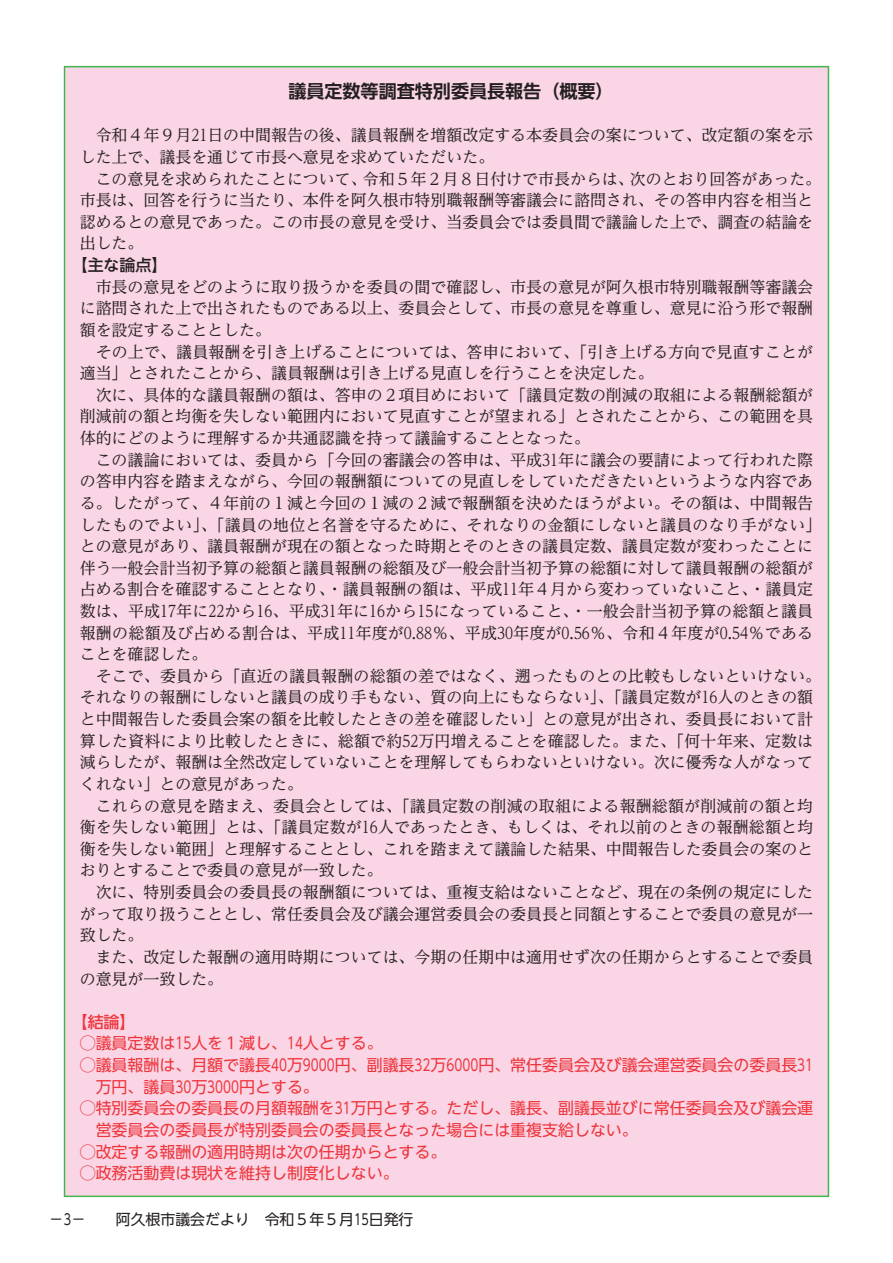
<style>
.page{position:relative;width:893px;height:1263px;background:#fff}
.page>*{position:absolute;margin:0;border:0;box-sizing:border-box;transform-origin:0 0}
.t1{font:700 18px "UD Shin Go Pro De";color:#231f20}
.t2{font:15.9px/21.6px "UD Reimin Pr 6 N";color:#231f20}
.t3{font:15.9px "UD Shin Go NT Pr 6 N";color:#ee353b}
.t4{font:500 15.9px "UD Shin Go NT Pr 6 N";color:#231f20}
.t5{font:500 15.9px "UD Shin Go NT Pr 6 N";color:#ee353b}
.t6{font:14.85px "UD Shin Go NT Pr 6 N";color:#231f20}
</style>
<div class="page">
<div style="left:65px;top:67px;width:763px;height:1129px;background:#fad5e5"></div>
<p class="t1" style="left:288px;top:76px;width:327px">議員定数等調査特別委員長報告（概要(</p>
<p class="t2" style="left:96px;top:124px;width:719px">令和４年９月21日の中間報告の後、議員報酬を増額改定する本委員会の案について、改定額の案を示</p>
<p class="t2" style="left:80px;top:146px;width:416px">した上で、議長を通じて市長へ意見を求めていただいた。</p>
<p class="t2" style="left:630px;top:167px;width:193px">次のとおり回答があった。</p>
<p class="t2" style="left:363px;top:167px;width:273px">令和５年２月８日付けで市長からは、</p>
<p class="t2" style="left:80px;top:167px;width:735px;text-indent:16px">この意見を求められたことについて、<br>市長は、回答を行うに当たり、本件を阿久根市特別職報酬等審議会に諮問され、その答申内容を相当と認めるとの意見であった。この市長の意見を受け、当委員会では委員間で議論した上で、調査の結論を出した。</p>
<p class="t4" style="left:72px;top:252px;width:97px">【主な論点【</p>
<p class="t2" style="left:80px;top:275px;width:735px;text-align:justify;text-indent:16px">市長の意見をどのように取り扱うかを委員の間で確認し、市長の意見が阿久根市特別職報酬等審議会に諮問された上で出されたものである以上、委員会として、市長の意見を尊重し、意見に沿う形で報酬額を設定することとした。</p>
<p class="t2" style="left:80px;top:340px;width:735px;text-indent:16px">その上で、議員報酬を引き上げることについては、答申において、「引き上げる方向で見直すことが適当」とされたことから、議員報酬は引き上げる見直しを行うことを決定した。</p>
<p class="t2" style="left:80px;top:383px;width:735px;text-align:justify;text-indent:16px">次に、具体的な議員報酬の額は、答申の２項目めにおいて「議員定数の削減の取組による報酬総額が削減前の額と均衡を失しない範囲内において見直すことが望まれる」とされたことから、この範囲を具体的にどのように理解するか共通認識を持って議論することとなった。</p>
<p class="t2" style="left:80px;top:448px;width:743px;text-indent:16px">この議論においては、委員から「今回の審議会の答申は、平成31年に議会の要請によって行われた際の答申内容を踏まえながら、今回の報酬額についての見直しをしていただきたいというような内容である。したがって、４年前の１減と今回の１減の２減で報酬額を決めたほうがよい。その額は、中間報告したものでよい」、「議員の地位と名誉を守るために、それなりの金額にしないと議員のなり手がない「との意見があり、議員報酬が現在の額となった時期とそのときの議員定数、議員定数が変わったことに伴う一般会計当初予算の総額と議員報酬の総額及び一般会計当初予算の総額に対して議員報酬の総額が占める割合を確認することとなり、・議員報酬の額は、平成11年４月から変わっていないこと、・議員定数は、平成17年に22から16、平成31年に16から15になっていること、・一般会計当初予算の総額と議員報酬の総額及び占める割合は、平成11年度が0.88％、平成30年度が0.56％、令和４年度が0.54％であることを確認した。</p>
<p class="t2" style="left:80px;top:664px;width:743px;text-indent:16px">そこで、委員から「直近の議員報酬の総額の差ではなく、遡ったものとの比較もしないといけない。それなりの報酬にしないと議員の成り手もない、質の向上にもならない」、「議員定数が16人のときの額と中間報告した委員会案の額を比較したときの差を確認したい」との意見が出され、委員長において計算した資料により比較したときに、総額で約52万円増えることを確認した。また、「何十年来、定数は減らしたが、報酬は全然改定していないことを理解してもらわないといけない。次に優秀な人がなってくれない」との意見があった。</p>
<p class="t2" style="left:80px;top:794px;width:735px;text-align:justify;text-indent:16px">これらの意見を踏まえ、委員会としては、「議員定数の削減の取組による報酬総額が削減前の額と均衡を失しない範囲」とは、「議員定数が16人であったとき、もしくは、それ以前のときの報酬総額と均衡を失しない範囲」と理解することとし、これを踏まえて議論した結果、中間報告した委員会の案のとおりとすることで委員の意見が一致した。</p>
<p class="t2" style="left:80px;top:881px;width:735px;text-align:justify;text-indent:16px">次に、特別委員会の委員長の報酬額については、重複支給はないことなど、現在の条例の規定にしたがって取り扱うこととし、常任委員会及び議会運営委員会の委員長と同額とすることで委員の意見が一致した。</p>
<p class="t2" style="left:80px;top:946px;width:735px;text-indent:16px">また、改定した報酬の適用時期については、今期の任期中は適用せず次の任期からとすることで委員の意見が一致した。</p>
<p class="t5" style="left:72px;top:1009px;width:65px">【結論【</p>
<p class="t3" style="left:80px;top:1030px;width:304px">◯議員定数は15人を１減し、14人とする。</p>
<p class="t3" style="left:80px;top:1052px;width:735px">◯議員報酬は、月額で議長40万9000円、副議長32万6000円、常任委員会及び議会運営委員会の委員長31</p>
<p class="t3" style="left:96px;top:1074px;width:225px">万円、議員30万3000円とする。</p>
<p class="t3" style="left:80px;top:1095px;width:735px">◯特別委員会の委員長の月額報酬を31万円とする。ただし、議長、副議長並びに常任委員会及び議会運</p>
<p class="t3" style="left:96px;top:1117px;width:544px">営委員会の委員長が特別委員会の委員長となった場合には重複支給しない。</p>
<p class="t3" style="left:80px;top:1139px;width:368px">◯改定する報酬の適用時期は次の任期からとする。</p>
<p class="t3" style="left:80px;top:1160px;width:320px">◯政務活動費は現状を維持し制度化しない。</p>
<p class="t6" style="left:49px;top:1207px;width:39px">－3－</p>
<p class="t6" style="left:116px;top:1207px;width:299px">阿久根市議会だより　令和５年５月15日発行</p>
</div>
